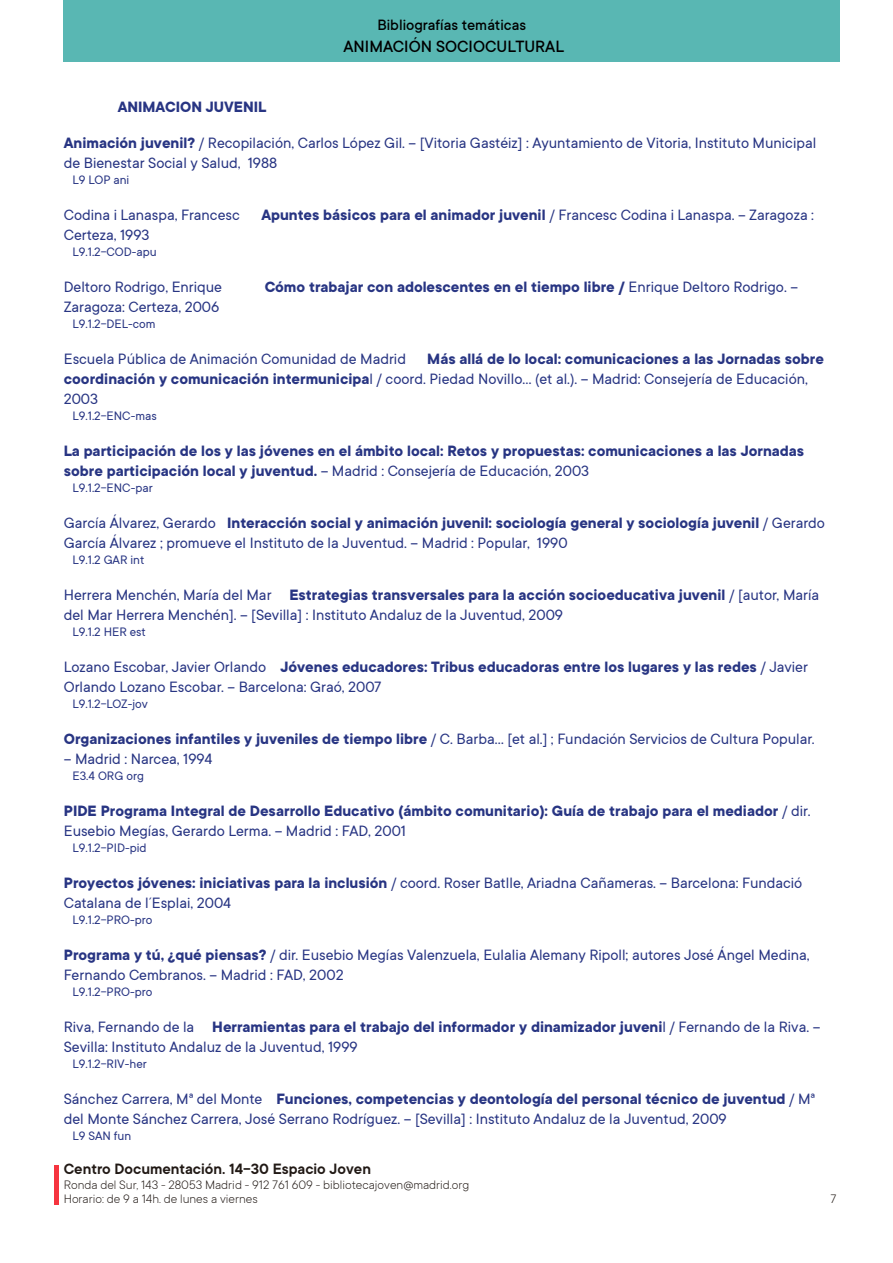
<style>
.page{position:relative;width:893px;height:1263px;background:#fff}
.page>*{position:absolute;margin:0;border:0;box-sizing:border-box;transform-origin:0 0}
.t1{font:500 18px "TT Commons";color:#000}
.t2{font:16.5px/19.8px "TT Commons";color:#283583}
.t3{font:700 16.5px/19.8px "TT Commons";color:#283583}
.t4{font:600 16.5px "TT Commons";color:#211915}
.t5{font:500 16.5px "TT Commons";color:#000}
.t6{font:13.5px "TT Commons";color:#283583}
.t7{font:300 13.5px/13.5px "TT Commons";color:#211915}
.s1{font-weight:700}
.s2{font-weight:400}
</style>
<div class="page">
<div style="left:64px;top:0;width:776px;height:62px;background:#59b7b3"></div>
<hr style="left:54px;top:1164px;width:4px;height:40px;background:#f6343f">
<p class="t5" style="left:377px;top:16px;width:150px">Bibliografías temáticas</p>
<p class="t1" style="left:344px;top:37px;width:222px">ANIMACIÓN SOCIOCULTURAL</p>
<p class="t2" style="left:64px;top:89px;width:754px;line-height:36px;text-indent:54px"><span class="s1">ANIMACION JUVENIL<br>Animación juvenil?</span> / Recopilación, Carlos López Gil. -- [Vitoria Gastéiz] : Ayuntamiento de Vitoria, Instituto Municipal</p>
<p class="t2" style="left:64px;top:153px;width:215px">de Bienestar Social y Salud, 1988</p>
<p class="t6" style="left:72px;top:173px;width:58px">L9 LOP ani</p>
<p class="t2" style="left:64px;top:205px;width:178px">Codina i Lanaspa, Francesc</p>
<p class="t3" style="left:261px;top:206px;width:554px">Apuntes básicos para el animador juvenil <span class="s2">/ Francesc Codina i Lanaspa. -- Zaragoza :</span></p>
<p class="t2" style="left:64px;top:225px;width:87px">Certeza, 1993</p>
<p class="t6" style="left:72px;top:245px;width:86px">L9.1.2-COD-apu</p>
<p class="t2" style="left:64px;top:277px;width:160px">Deltoro Rodrigo, Enrique</p>
<p class="t3" style="left:265px;top:278px;width:535px">Cómo trabajar con adolescentes en el tiempo libre / <span class="s2">Enrique Deltoro Rodrigo. --</span></p>
<p class="t2" style="left:64px;top:297px;width:157px">Zaragoza: Certeza, 2006</p>
<p class="t6" style="left:72px;top:317px;width:84px">L9.1.2-DEL-com</p>
<p class="t2" style="left:64px;top:349px;width:344px">Escuela Pública de Animación Comunidad de Madrid</p>
<p class="t3" style="left:64px;top:350px;width:761px;text-indent:363px">Más allá de lo local: comunicaciones a las Jornadas sobre coordinación y comunicación intermunicipa<span class="s2">l / coord. Piedad Novillo... (et al.). -- Madrid: Consejería de Educación,<br>2003</span></p>
<p class="t6" style="left:72px;top:408px;width:86px">L9.1.2-ENC-mas</p>
<p class="t3" style="left:64px;top:441px;width:742px">La participación de los y las jóvenes en el ámbito local: Retos y propuestas: comunicaciones a las Jornadas sobre participación local y juventud. <span class="s2">-- Madrid : Consejería de Educación, 2003</span></p>
<p class="t6" style="left:72px;top:480px;width:82px">L9.1.2-ENC-par</p>
<p class="t2" style="left:64px;top:513px;width:763px">García Álvarez, Gerardo <span class="s1">Interacción social y animación juvenil: sociología general y sociología juvenil</span> / Gerardo<br>García Álvarez ; promueve el Instituto de la Juventud. -- Madrid : Popular, 1990</p>
<p class="t6" style="left:72px;top:552px;width:73px">L9.1.2 GAR int</p>
<p class="t2" style="left:64px;top:585px;width:757px">Herrera Menchén, María del Mar <span class="s1">Estrategias transversales para la acción socioeducativa juvenil</span> / [autor, María del Mar Herrera Menchén]. -- [Sevilla] : Instituto Andaluz de la Juventud, 2009</p>
<p class="t6" style="left:72px;top:624px;width:75px">L9.1.2 HER est</p>
<p class="t2" style="left:64px;top:657px;width:746px">Lozano Escobar, Javier Orlando <span class="s1">Jóvenes educadores: Tribus educadoras entre los lugares y las redes</span> / Javier<br>Orlando Lozano Escobar. -- Barcelona: Graó, 2007</p>
<p class="t6" style="left:72px;top:696px;width:77px">L9.1.2-LOZ-jov</p>
<p class="t2" style="left:64px;top:729px;width:752px"><span class="s1">Organizaciones infantiles y juveniles de tiempo libre</span> / C. Barba... [et al.] ; Fundación Servicios de Cultura Popular. -- Madrid : Narcea, 1994</p>
<p class="t6" style="left:72px;top:768px;width:73px">E3.4 ORG org</p>
<p class="t3" style="left:64px;top:801px;width:748px">PIDE Programa Integral de Desarrollo Educativo (ámbito comunitario): Guía de trabajo para el mediador <span class="s2">/ dir.<br>Eusebio Megías, Gerardo Lerma. -- Madrid : FAD, 2001</span></p>
<p class="t6" style="left:72px;top:840px;width:76px">L9.1.2-PID-pid</p>
<p class="t2" style="left:64px;top:873px;width:740px"><span class="s1">Proyectos jóvenes: iniciativas para la inclusión</span> / coord. Roser Batlle, Ariadna Cañameras. -- Barcelona: Fundació<br>Catalana de l´Esplai, 2004</p>
<p class="t6" style="left:72px;top:912px;width:81px">L9.1.2-PRO-pro</p>
<p class="t2" style="left:64px;top:945px;width:747px"><span class="s1">Programa y tú, ¿qué piensas?</span> / dir. Eusebio Megías Valenzuela, Eulalia Alemany Ripoll; autores José Ángel Medina,<br>Fernando Cembranos. -- Madrid : FAD, 2002</p>
<p class="t6" style="left:72px;top:984px;width:81px">L9.1.2-PRO-pro</p>
<p class="t2" style="left:64px;top:1017px;width:758px">Riva, Fernando de la <span class="s1">Herramientas para el trabajo del informador y dinamizador juveni</span>l / Fernando de la Riva. --<br>Sevilla: Instituto Andaluz de la Juventud, 1999</p>
<p class="t6" style="left:72px;top:1056px;width:76px">L9.1.2-RIV-her</p>
<p class="t2" style="left:64px;top:1089px;width:753px">Sánchez Carrera, Mª del Monte <span class="s1">Funciones, competencias y deontología del personal técnico de juventud</span> / Mª del Monte Sánchez Carrera, José Serrano Rodríguez. -- [Sevilla] : Instituto Andaluz de la Juventud, 2009</p>
<p class="t6" style="left:72px;top:1128px;width:60px">L9 SAN fun</p>
<p class="t4" style="left:64px;top:1159px;width:309px">Centro Documentación. 14-30 Espacio Joven</p>
<p class="t7" style="left:64px;top:1178px;width:407px">Ronda del Sur, 143 - 28053 Madrid - 912 761 609 - bibliotecajoven@madrid.org<br>Horario: de 9 a 14h. de lunes a viernes</p>
<p class="t7" style="left:830px;top:1192px;width:7px">7</p>
</div>
